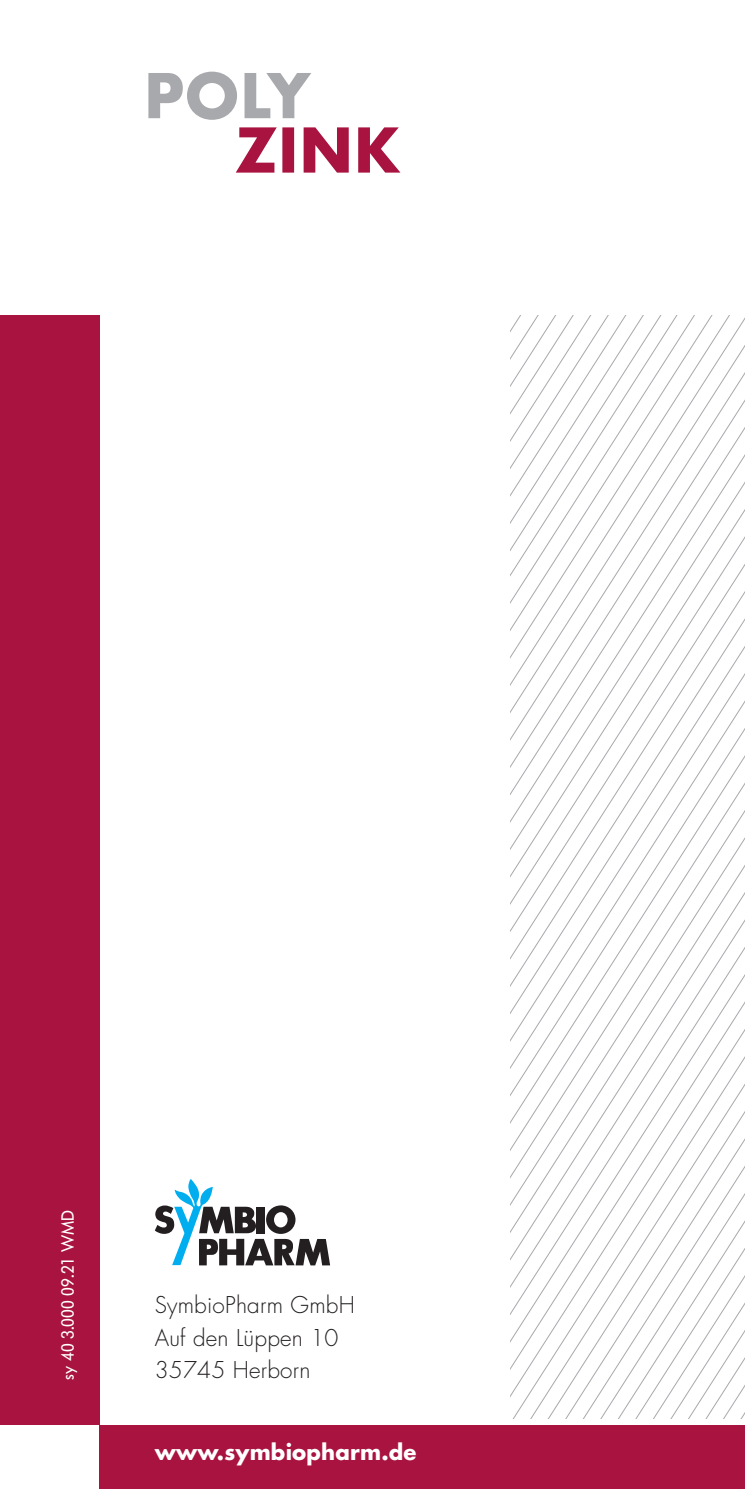
<style>
.page{position:relative;width:745px;height:1489px;background:#fff}
.page>*{position:absolute;margin:0;border:0;box-sizing:border-box;transform-origin:0 0}
.t1{font:300 22.5px/32.5px "Futura Std";letter-spacing:.01em;color:#231f20}
.t2{font:700 21.25px "Futura Std";letter-spacing:.01em;color:#fff}
.t3{font:17.5px "Futura BQ";color:#fff}
.t4{font:300 17.5px "Futura LH";color:#fff}
</style>
<div class="page">
<svg style="left:148px;top:72px;width:163px;height:48px"></svg>
<svg style="left:235px;top:127px;width:165px;height:46px"></svg>
<div style="left:99px;top:1424px;width:645px;height:64px;background:#a8133f"></div>
<div style="left:0;top:315px;width:99px;height:1109px;background:#a8133f"></div>
<svg style="left:154px;top:1179px;width:176px;height:86px"></svg>
<svg style="left:510px;top:315px;width:234px;height:1102px"></svg>
<p class="t3" style="left:57px;top:1379px;width:171px;rotate:-90deg">sy 40 3.000 09.21 WMD</p>
<p class="t4" style="left:65px;top:1378px;width:144px;rotate:-90deg">sy39 10.000 05.16</p>
<p class="t1" style="left:154px;top:1289px;width:201px">SymbioPharm GmbH<br>Auf den Lüppen 10<br>35745 Herborn</p>
<p class="t2" style="left:154px;top:1438px;width:263px">www.symbiopharm.de</p>
</div>
